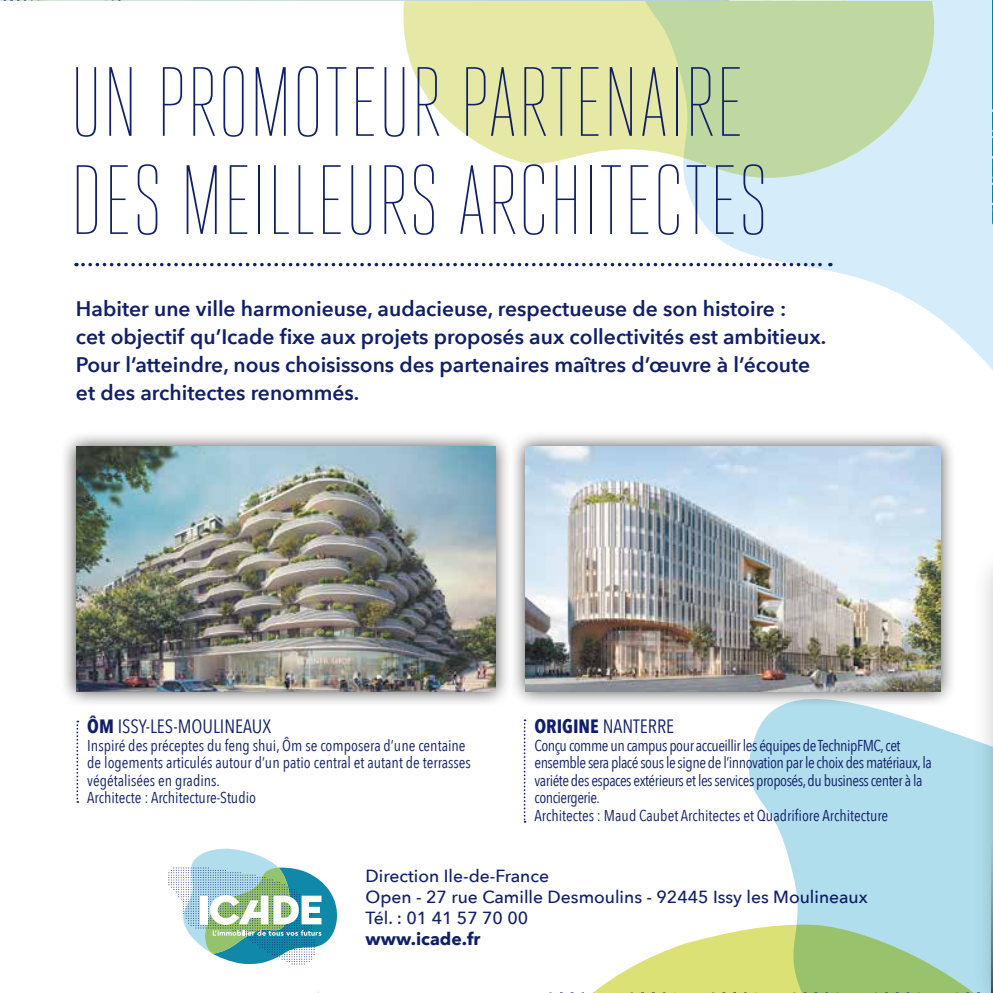
<style>
.page{position:relative;width:993px;height:993px;background:#fff}
.page>*{position:absolute;margin:0;border:0;box-sizing:border-box;transform-origin:0 0}
.t1{font:100 98px/98px "Heroic Condensed";color:#101f69}
.t2{font:600 21px/28px "Avenir Next";color:#101f69}
.t3{font:19.25px "Avenir Next Condensed";color:#101f69}
.t4{font:500 17.5px/21px "Avenir Next";color:#101f69}
.t5{font:700 17.5px "Avenir Next";color:#101f69}
.t6{font:15.75px/17.5px "Avenir Next Condensed";letter-spacing:-.03em;color:#101f69}
.t7{font:15.75px/17.5px "Avenir Next Condensed";letter-spacing:-.005em;color:#101f69}
.s1{font-weight:700}
</style>
<div class="page">
<svg style="left:647px;top:0;width:345px;height:369px;fill:#d5edfa"></svg>
<svg style="left:403px;top:0;width:531px;height:189px;background:#d8e5b7"></svg>
<svg style="left:749px;top:707px;width:221px;height:216px;background:#bbe2ef"></svg>
<svg style="left:168px;top:848px;width:169px;height:116px"></svg>
<svg style="left:0;top:0;width:859px;height:2px"></svg>
<div style="left:970px;top:506px;width:22px;height:486px;background:#000;opacity:.2"></div>
<svg style="left:992px;top:0;width:1px;height:232px"></svg>
<svg style="left:570px;top:923px;width:422px;height:70px"></svg>
<svg style="left:991px;top:840px;width:1px;height:152px"></svg>
<svg style="left:83px;top:263px;width:747px;height:3px"></svg>
<div style="left:60px;top:430px;width:451px;height:277px;background:#000;opacity:.75"></div>
<img style="left:76px;top:446px;width:419px;height:245px">
<div style="left:508px;top:430px;width:448px;height:277px;background:#000;opacity:.75"></div>
<img style="left:525px;top:446px;width:414px;height:245px">
<svg style="left:76px;top:720px;width:2px;height:82px"></svg>
<svg style="left:523px;top:719px;width:2px;height:103px"></svg>
<h1 class="t1" style="left:70px;top:53px;width:700px">UN PROMOTEUR PARTENAIRE<br>DES MEILLEURS ARCHITECTES</h1>
<p class="t2" style="left:76px;top:294px;width:751px">Habiter une ville harmonieuse, audacieuse, respectueuse de son histoire :<br>cet objectif qu’Icade fixe aux projets proposés aux collectivités est ambitieux.<br>Pour l’atteindre, nous choisissons des partenaires maîtres d’œuvre à l’écoute et des architectes renommés.</p>
<p class="t3" style="left:87px;top:710px;width:185px"><span class="s1">ÔM</span> ISSY-LES-MOULINEAUX</p>
<p class="t7" style="left:87px;top:735px;width:385px">Inspiré des préceptes du feng shui, Ôm se composera d’une centaine de logements articulés autour d’un patio central et autant de terrasses végétalisées en gradins.<br>Architecte : Architecture-Studio</p>
<p class="t3" style="left:534px;top:710px;width:141px"><span class="s1">ORIGINE</span> NANTERRE</p>
<p class="t6" style="left:534px;top:735px;width:399px">Conçu comme un campus pour accueillir les équipes de TechnipFMC, cet ensemble sera placé sous le signe de l’innovation par le choix des matériaux, la variéte des espaces extérieurs et les services proposés, du business center à la conciergerie.<br>Architectes : Maud Caubet Architectes et Quadrifiore Architecture</p>
<p class="t4" style="left:365px;top:864px;width:503px">Direction Ile-de-France<br>Open - 27 rue Camille Desmoulins - 92445 Issy les Moulineaux<br>Tél. : 01 41 57 70 00</p>
<p class="t5" style="left:365px;top:923px;width:116px">www.icade.fr</p>
</div>
